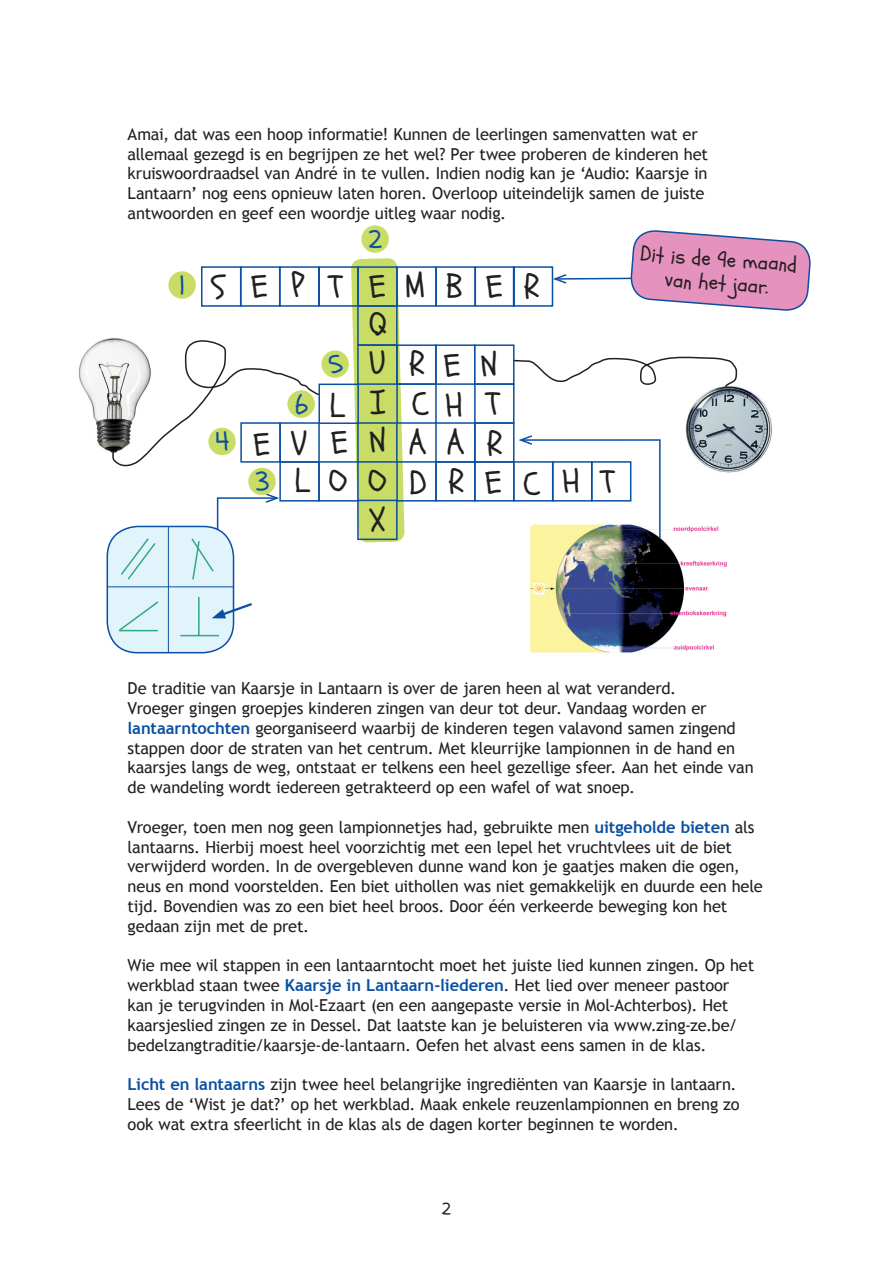
<style>
.page{position:relative;width:893px;height:1263px;background:#fff}
.page>*{position:absolute;margin:0;border:0;box-sizing:border-box;transform-origin:0 0}
.t1{font:21px "Schoolbell";color:#231f20}
.t2{font:18px "Schoolbell";color:#231f20}
.t3{font:16.5px/19.8px "Trebuchet MS";letter-spacing:-.01em;color:#231f20}
.s1{font-weight:700;color:#0a4fa2}
</style>
<div class="page">
<img style="left:685px;top:387px;width:87px;height:86px">
<hr style="left:217px;top:497px;width:1px;height:72px;background:#0a4fa2">
<div style="left:107px;top:526px;width:127px;height:127px;background:#e1f4fc;border-radius:30px"></div>
<div style="left:107px;top:526px;width:127px;height:127px;border:2px solid #0a4fa2;border-radius:30px"></div>
<svg style="left:553px;top:230px;width:258px;height:81px"></svg>
<img style="left:78px;top:338px;width:44px;height:115px">
<svg style="left:121px;top:538px;width:35px;height:42px"></svg>
<hr style="left:180px;top:635px;width:39px;height:1px;background:#32a980">
<hr style="left:198px;top:597px;width:2px;height:39px;background:#32a980">
<svg style="left:191px;top:538px;width:23px;height:42px"></svg>
<svg style="left:119px;top:601px;width:40px;height:31px"></svg>
<svg style="left:212px;top:601px;width:40px;height:17px"></svg>
<img style="left:530px;top:524px;width:197px;height:129px">
<hr style="left:521px;top:439px;width:140px;height:2px;background:#0a4fa2">
<svg style="left:518px;top:435px;width:16px;height:10px"></svg>
<div style="left:168px;top:271px;width:28px;height:28px;background:#c9dc65;border-radius:50%"></div>
<svg style="left:321px;top:350px;width:28px;height:28px"></svg>
<div style="left:201px;top:266px;width:40px;height:41px;border:2px solid #0a4fa2"></div>
<div style="left:240px;top:266px;width:40px;height:41px;border:2px solid #0a4fa2"></div>
<div style="left:279px;top:266px;width:41px;height:41px;border:2px solid #0a4fa2"></div>
<div style="left:318px;top:266px;width:41px;height:41px;border:2px solid #0a4fa2"></div>
<div style="left:396px;top:383px;width:41px;height:41px;border:2px solid #0a4fa2"></div>
<div style="left:318px;top:384px;width:41px;height:40px;border:2px solid #0a4fa2"></div>
<div style="left:435px;top:344px;width:40px;height:41px;border:2px solid #0a4fa2"></div>
<div style="left:474px;top:344px;width:40px;height:41px;background:#fff;border:2px solid #0a4fa2"></div>
<div style="left:474px;top:383px;width:40px;height:41px;border:2px solid #0a4fa2"></div>
<div style="left:474px;top:422px;width:40px;height:41px;border:2px solid #0a4fa2"></div>
<div style="left:474px;top:461px;width:40px;height:41px;border:2px solid #0a4fa2"></div>
<div style="left:513px;top:461px;width:40px;height:41px;border:2px solid #0a4fa2"></div>
<div style="left:552px;top:461px;width:40px;height:41px;border:2px solid #0a4fa2"></div>
<div style="left:591px;top:461px;width:40px;height:41px;border:2px solid #0a4fa2"></div>
<div style="left:435px;top:422px;width:41px;height:41px;border:2px solid #0a4fa2"></div>
<div style="left:435px;top:461px;width:41px;height:41px;border:2px solid #0a4fa2"></div>
<div style="left:396px;top:461px;width:41px;height:41px;border:2px solid #0a4fa2"></div>
<div style="left:318px;top:461px;width:41px;height:41px;border:2px solid #0a4fa2"></div>
<div style="left:396px;top:266px;width:41px;height:41px;border:2px solid #0a4fa2"></div>
<div style="left:435px;top:266px;width:41px;height:41px;border:2px solid #0a4fa2"></div>
<div style="left:475px;top:266px;width:40px;height:41px;border:2px solid #0a4fa2"></div>
<div style="left:513px;top:266px;width:40px;height:41px;border:2px solid #0a4fa2"></div>
<hr style="left:107px;top:586px;width:126px;height:1px;background:#0a4fa2">
<hr style="left:168px;top:526px;width:1px;height:126px;background:#0a4fa2">
<hr style="left:659px;top:440px;width:2px;height:98px;background:#0a4fa2">
<svg style="left:112px;top:339px;width:209px;height:165px"></svg>
<svg style="left:327px;top:225px;width:102px;height:318px"></svg>
<svg style="left:481px;top:350px;width:258px;height:66px"></svg>
<p class="t3" style="left:128px;top:124px;width:582px">Amai, dat was een hoop informatie! Kunnen de leerlingen samenvatten wat er allemaal gezegd is en begrijpen ze het wel? Per twee proberen de kinderen het kruiswoordraadsel van André in te vullen. Indien nodig kan je ‘Audio: Kaarsje in Lantaarn’ nog eens opnieuw laten horen. Overloop uiteindelijk samen de juiste antwoorden en geef een woordje uitleg waar nodig.</p>
<p class="t1" style="left:641px;top:240px;width:159px;rotate:4deg">Dit is de 9e maand</p>
<p class="t1" style="left:666px;top:265px;width:105px;rotate:4deg">van het jaar.</p>
<p class="t3" style="left:128px;top:679px;width:628px">De traditie van Kaarsje in Lantaarn is over de jaren heen al wat veranderd.<br>Vroeger gingen groepjes kinderen zingen van deur tot deur. Vandaag worden er <span class="s1">lantaarntochten</span> georganiseerd waarbij de kinderen tegen valavond samen zingend stappen door de straten van het centrum. Met kleurrijke lampionnen in de hand en kaarsjes langs de weg, ontstaat er telkens een heel gezellige sfeer. Aan het einde van de wandeling wordt iedereen getrakteerd op een wafel of wat snoep.</p>
<p class="t3" style="left:128px;top:817px;width:637px">Vroeger, toen men nog geen lampionnetjes had, gebruikte men <span class="s1">uitgeholde bieten</span> als lantaarns. Hierbij moest heel voorzichtig met een lepel het vruchtvlees uit de biet verwijderd worden. In de overgebleven dunne wand kon je gaatjes maken die ogen, neus en mond voorstelden. Een biet uithollen was niet gemakkelijk en duurde een hele tijd. Bovendien was zo een biet heel broos. Door één verkeerde beweging kon het gedaan zijn met de pret.</p>
<p class="t3" style="left:128px;top:956px;width:628px">Wie mee wil stappen in een lantaarntocht moet het juiste lied kunnen zingen. Op het werkblad staan twee <span class="s1">Kaarsje in Lantaarn-liederen</span>. Het lied over meneer pastoor kan je terugvinden in Mol-Ezaart (en een aangepaste versie in Mol-Achterbos). Het kaarsjeslied zingen ze in Dessel. Dat laatste kan je beluisteren via www.zing-ze.be/ bedelzangtraditie/kaarsje-de-lantaarn. Oefen het alvast eens samen in de klas.</p>
<p class="t3" style="left:128px;top:1075px;width:614px"><span class="s1">Licht en lantaarns</span> zijn twee heel belangrijke ingrediënten van Kaarsje in lantaarn.<br>Lees de ‘Wist je dat?’ op het werkblad. Maak enkele reuzenlampionnen en breng zo ook wat extra sfeerlicht in de klas als de dagen korter beginnen te worden.</p>
<p class="t2" style="left:442px;top:1197px;width:11px">2</p>
</div>
